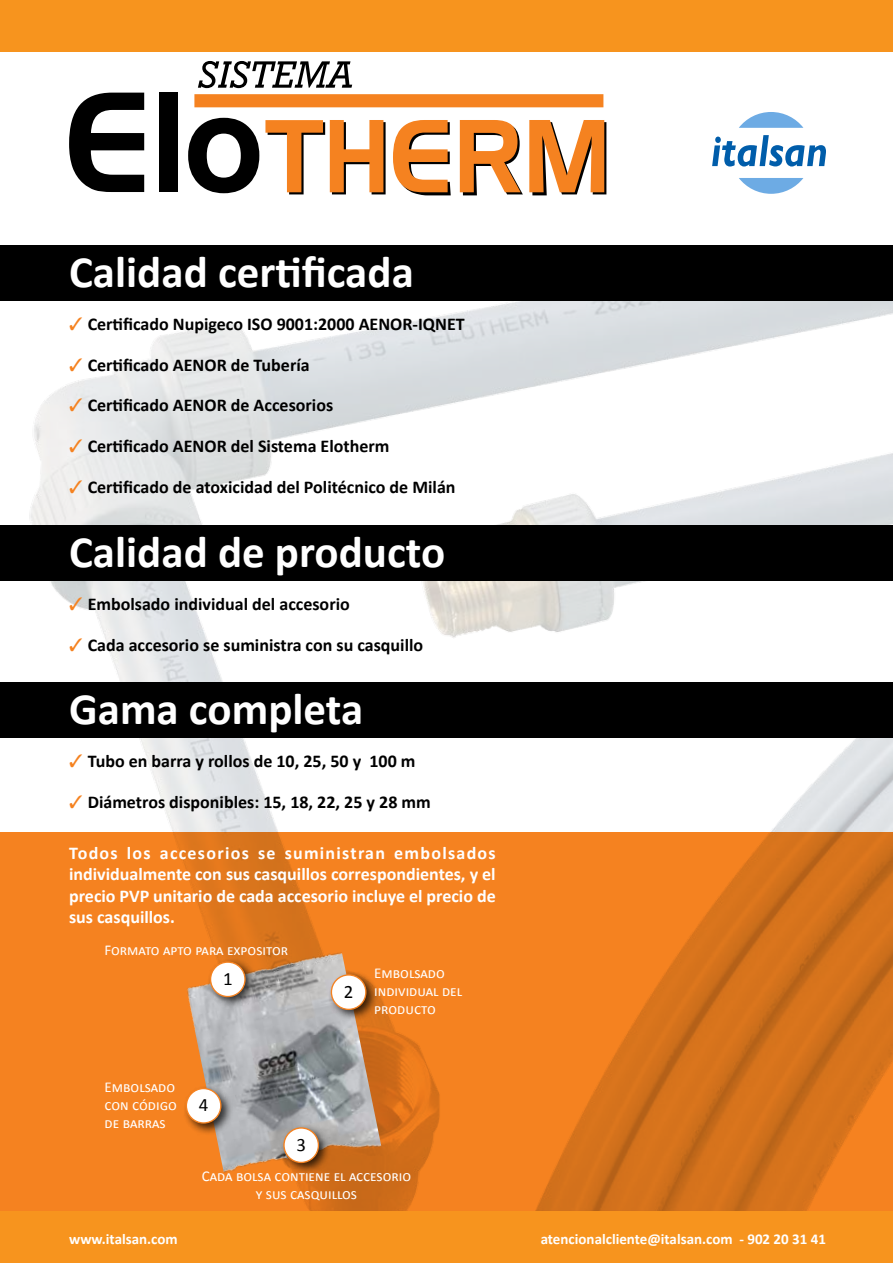
<style>
.page{position:relative;width:893px;height:1263px;background:#fff}
.page>*{position:absolute;margin:0;border:0;box-sizing:border-box;transform-origin:0 0}
.t1{font:700 45px "Calibri";color:#fff}
.t2{font:18.9px "Calibri";color:#000}
.t3{font:700 18px "Calibri";color:#000}
.t4{font:700 18px/21.6px "Calibri";color:#fff;text-align:justify}
.t5{font:15px/18px "Calibri";color:#fff;text-align:center}
.t6{font:700 15px "Calibri";color:#fff}
.s1{color:#f58220}
</style>
<div class="page">
<img style="left:29px;top:301px;width:864px;height:531px">
<div style="left:0;top:246px;width:893px;height:55px;background:#000"></div>
<svg style="left:0;top:832px;width:893px;height:380px;background:#e87b1e"></svg>
<img style="left:183px;top:942px;width:199px;height:241px">
<div style="left:206px;top:958px;width:52px;height:51px;background:#000;opacity:.75"></div>
<div style="left:211px;top:962px;width:34px;height:34px;background:#fff;border-radius:50%"></div>
<div style="left:210px;top:961px;width:36px;height:36px;border:1px solid #f58220;border-radius:50%"></div>
<div style="left:327px;top:971px;width:52px;height:51px;background:#000;opacity:.75"></div>
<div style="left:331px;top:975px;width:35px;height:34px;background:#fff;border-radius:50%"></div>
<div style="left:331px;top:974px;width:36px;height:36px;border:1px solid #f58220;border-radius:50%"></div>
<div style="left:280px;top:1124px;width:51px;height:51px;background:#000;opacity:.75"></div>
<div style="left:284px;top:1128px;width:34px;height:34px;background:#fff;border-radius:50%"></div>
<div style="left:283px;top:1127px;width:36px;height:36px;border:1px solid #f58220;border-radius:50%"></div>
<div style="left:182px;top:1084px;width:52px;height:52px;background:#000;opacity:.75"></div>
<div style="left:186px;top:1088px;width:35px;height:35px;background:#fff;border-radius:50%"></div>
<div style="left:186px;top:1088px;width:35px;height:36px;border:1px solid #f58220;border-radius:50%"></div>
<div style="left:0;top:525px;width:893px;height:56px;background:#000"></div>
<div style="left:0;top:682px;width:893px;height:56px;background:#000"></div>
<div style="left:0;top:1212px;width:893px;height:51px;background:#f7941e"></div>
<svg style="left:265px;top:120px;width:121px;height:74px"></svg>
<svg style="left:393px;top:120px;width:58px;height:75px"></svg>
<svg style="left:460px;top:120px;width:63px;height:75px"></svg>
<svg style="left:529px;top:120px;width:77px;height:75px"></svg>
<svg style="left:69px;top:93px;width:75px;height:99px"></svg>
<div style="left:159px;top:93px;width:18px;height:99px;background:#000"></div>
<svg style="left:188px;top:118px;width:71px;height:75px"></svg>
<div style="left:194px;top:94px;width:409px;height:13px;background:#f58220"></div>
<svg style="left:198px;top:61px;width:154px;height:27px"></svg>
<svg style="left:712px;top:112px;width:114px;height:82px"></svg>
<div style="left:0;top:0;width:893px;height:51px;background:#f7941e"></div>
<h1 class="t1" style="left:69px;top:243px;width:346px">Calidad certificada</h1>
<p class="t3" style="left:69px;top:313px;width:397px"><span class="s1">✓</span> Certificado Nupigeco ISO 9001:2000 AENOR-IQNET</p>
<p class="t3" style="left:69px;top:353px;width:242px"><span class="s1">✓</span> Certificado AENOR de Tubería</p>
<p class="t3" style="left:69px;top:394px;width:266px"><span class="s1">✓</span> Certificado AENOR de Accesorios</p>
<p class="t3" style="left:69px;top:434px;width:322px"><span class="s1">✓</span> Certificado AENOR del Sistema Elotherm</p>
<p class="t3" style="left:69px;top:475px;width:388px"><span class="s1">✓</span> Certificado de atoxicidad del Politécnico de Milán</p>
<h1 class="t1" style="left:69px;top:523px;width:378px">Calidad de producto</h1>
<p class="t3" style="left:69px;top:593px;width:282px"><span class="s1">✓</span> Embolsado individual del accesorio</p>
<p class="t3" style="left:69px;top:633px;width:356px"><span class="s1">✓</span> Cada accesorio se suministra con su casquillo</p>
<h1 class="t1" style="left:69px;top:680px;width:296px">Gama completa</h1>
<p class="t3" style="left:69px;top:750px;width:348px"><span class="s1">✓</span> Tubo en barra y rollos de 10, 25, 50 y 100 m</p>
<p class="t3" style="left:69px;top:790px;width:363px"><span class="s1">✓</span> Diámetros disponibles: 15, 18, 22, 25 y 28 mm</p>
<p class="t4" style="left:69px;top:842px;width:428px">Todos los accesorios se suministran embolsados individualmente con sus casquillos correspondientes, y el precio PVP unitario de cada accesorio incluye el precio de sus casquillos.</p>
<p class="t5" style="left:105px;top:941px;width:185px">Formato apto para expositor</p>
<p class="t2" style="left:223px;top:966px;width:11px">1</p>
<p class="t5" style="left:105px;top:1078px;width:74px;text-align:justify">Embolsado con código de barras</p>
<p class="t2" style="left:199px;top:1093px;width:11px">4</p>
<p class="t2" style="left:297px;top:1132px;width:11px">3</p>
<p class="t2" style="left:344px;top:979px;width:11px">2</p>
<p class="t5" style="left:374px;top:964px;width:89px;text-align:left">Embolsado individual del producto</p>
<p class="t5" style="left:202px;top:1167px;width:211px">Cada bolsa contiene el accesorio y sus casquillos</p>
<p class="t6" style="left:69px;top:1230px;width:110px">www.italsan.com</p>
<p class="t6" style="left:541px;top:1230px;width:287px">atencionalcliente@italsan.com - 902 20 31 41</p>
</div>
